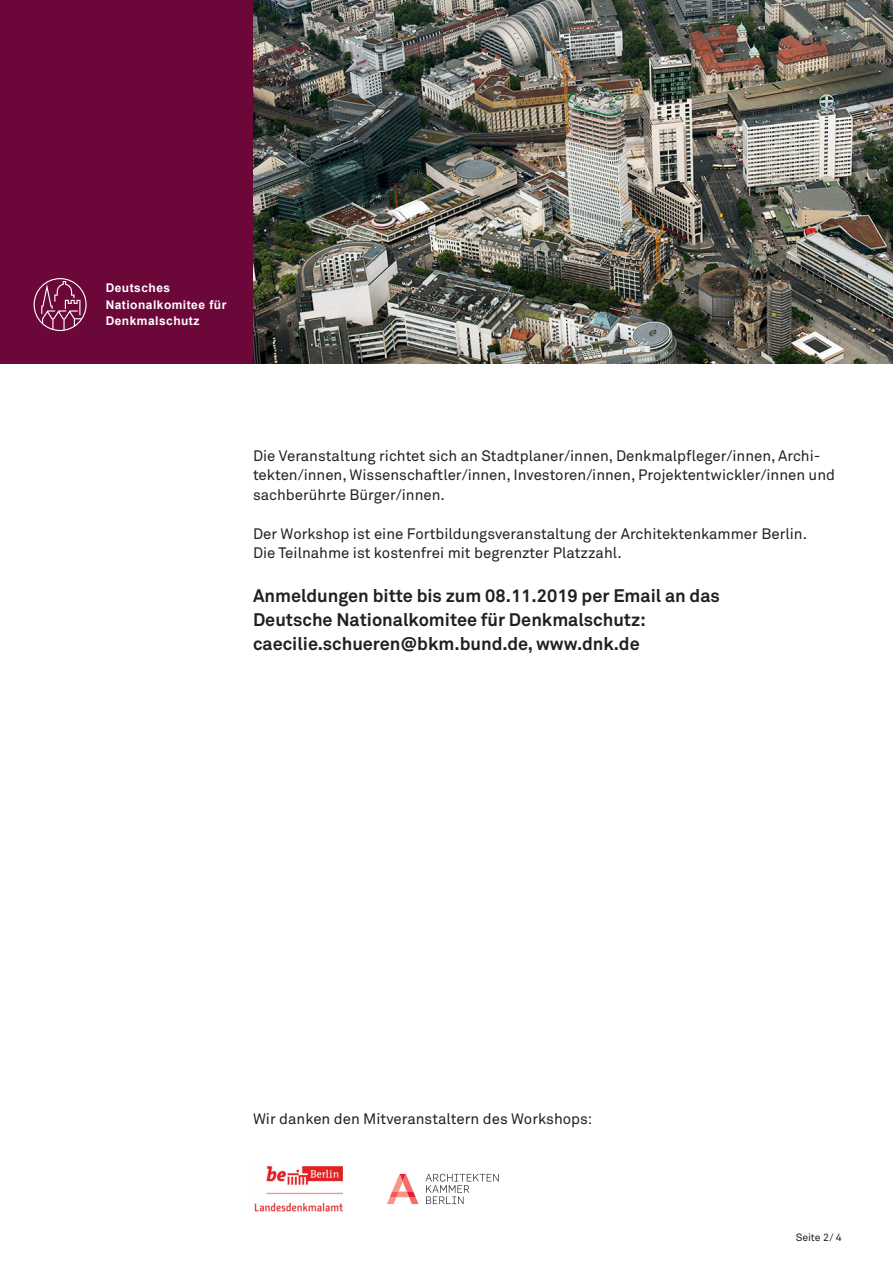
<style>
.page{position:relative;width:893px;height:1263px;background:#fff}
.page>*{position:absolute;margin:0;border:0;box-sizing:border-box;transform-origin:0 0}
.t1{font:700 18px/24px "Akkurat Std";color:#231f20}
.t2{font:15px/19.5px "Akkurat Std";color:#231f20}
.t3{font:700 12px/16.5px "Arial";letter-spacing:.04em;color:#fff}
.t4{font:10.5px "Akkurat Std";color:#231f20}
</style>
<div class="page">
<div style="left:0;top:0;width:253px;height:363px;background:#6c073a"></div>
<svg style="left:387px;top:1174px;width:32px;height:30px"></svg>
<svg style="left:426px;top:1174px;width:73px;height:30px"></svg>
<svg style="left:34px;top:278px;width:53px;height:53px"></svg>
<img style="left:254px;top:1166px;width:88px;height:46px">
<img style="left:253px;top:0;width:640px;height:363px">
<p class="t3" style="left:106px;top:280px;width:122px">Deutsches<br>Nationalkomitee für<br>Denkmalschutz</p>
<p class="t2" style="left:253px;top:446px;width:583px">Die Veranstaltung richtet sich an Stadtplaner/innen, Denkmalpfleger/innen, Archi&shy;tekten/innen, Wissenschaftler/innen, Investoren/innen, Projektentwickler/innen und sachberührte Bürger/innen.</p>
<p class="t2" style="left:253px;top:524px;width:556px">Der Workshop ist eine Fortbildungsveranstaltung der Architektenkammer Berlin.<br>Die Teilnahme ist kostenfrei mit begrenzter Platzzahl.</p>
<p class="t1" style="left:253px;top:583px;width:468px">Anmeldungen bitte bis zum 08.11.2019 per Email an das<br>Deutsche Nationalkomitee für Denkmalschutz: caecilie.schueren@bkm.bund.de, www.dnk.de</p>
<p class="t2" style="left:253px;top:1109px;width:341px">Wir danken den Mitveranstaltern des Workshops:</p>
<p class="t4" style="left:796px;top:1231px;width:48px">Seite 2/ 4</p>
</div>
